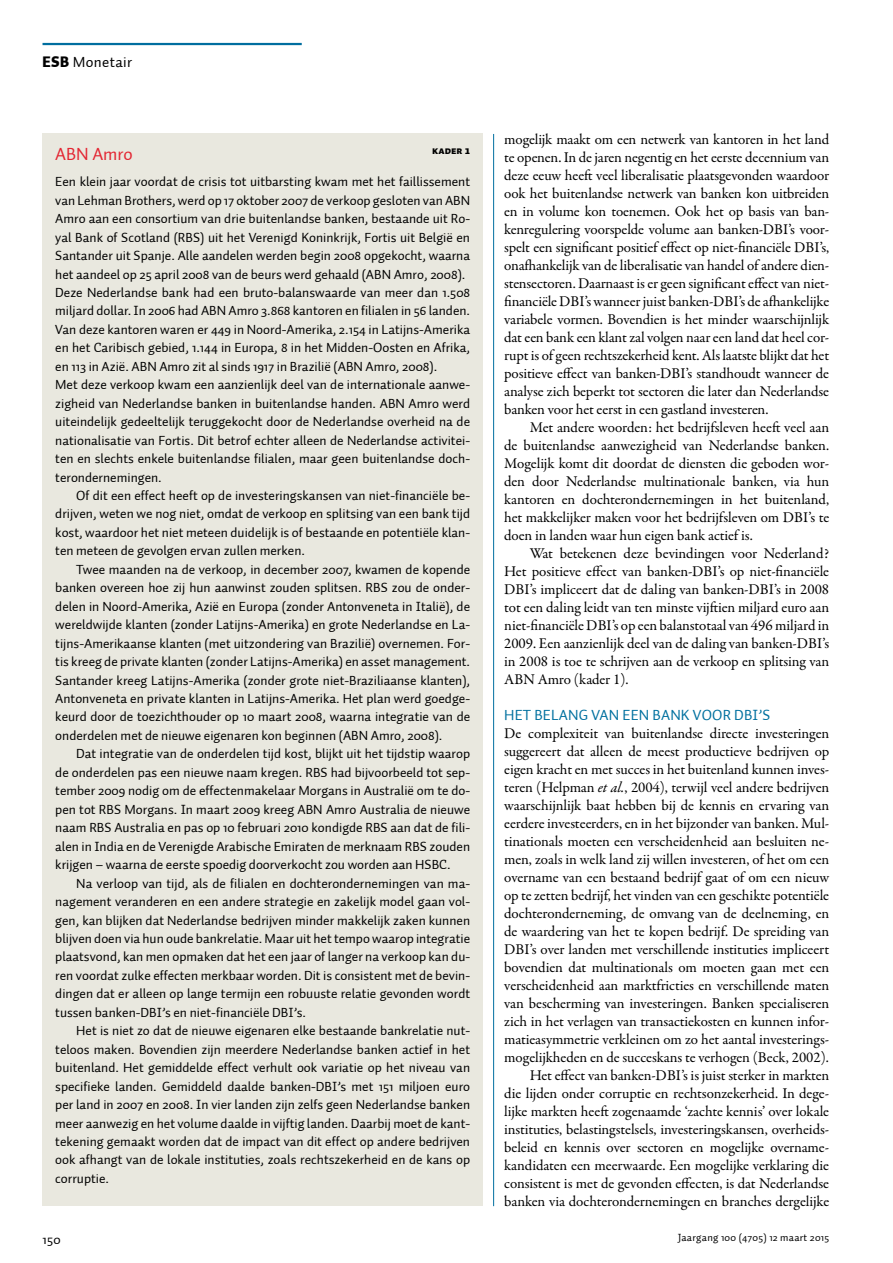
<style>
.page{position:relative;width:893px;height:1263px;background:#fff}
.page>*{position:absolute;margin:0;border:0;box-sizing:border-box;transform-origin:0 0}
.t1{font:18px "Auto 1";color:#e32532}
.t2{font:15px/18px "Garamond Premr Pro";letter-spacing:-.005em;color:#000;text-align:justify}
.t3{font:15px "Auto 1";letter-spacing:.01em;color:#00709f}
.t4{font:15px "Auto 1";color:#000}
.t5{font:13.5px/18.5px "Auto 1";color:#000;text-align:justify}
.t6{font:10.5px "Auto 1";letter-spacing:.025em;color:#000}
.t7{font:10.5px "Auto 1 Black Sm Cp";color:#000}
.s1{font-weight:900}
.s2{font-style:italic}
</style>
<div class="page">
<hr style="left:43px;top:43px;width:259px;height:2px;background:#006e9f">
<hr style="left:493px;top:134px;width:1px;height:1072px;background:#006e9f">
<div style="left:43px;top:134px;width:440px;height:1072px;background:#e9e8df"></div>
<p class="t4" style="left:43px;top:53px;width:91px"><span class="s1">ESB</span> Monetair</p>
<h1 class="t1" style="left:55px;top:142px;width:79px">ABN Amro</h1>
<p class="t7" style="left:432px;top:144px;width:39px">kader 1</p>
<p class="t5" style="left:55px;top:173px;width:416px;text-align:left">Een klein jaar voordat de crisis tot uitbarsting kwam met het faillissement van Lehman Brothers, werd op 17 oktober 2007 de verkoop gesloten van ABN Amro aan een consortium van drie buitenlandse banken, bestaande uit Ro&shy;yal Bank of Scotland (RBS) uit het Verenigd Koninkrijk, Fortis uit België en Santander uit Spanje. Alle aandelen werden begin 2008 opgekocht, waarna het aandeel op 25 april 2008 van de beurs werd gehaald (ABN Amro, 2008).<br>Deze Nederlandse bank had een bruto-balanswaarde van meer dan 1.508 miljard dollar. In 2006 had ABN Amro 3.868 kantoren en filialen in 56 landen.<br>Van deze kantoren waren er 449 in Noord-Amerika, 2.154 in Latijns-Amerika en het Caribisch gebied, 1.144 in Europa, 8 in het Midden-Oosten en Afrika, en 113 in Azië. ABN Amro zit al sinds 1917 in Brazilië (ABN Amro, 2008).<br>Met deze verkoop kwam een aanzienlijk deel van de internationale aanwe&shy;zigheid van Nederlandse banken in buitenlandse handen. ABN Amro werd uiteindelijk gedeeltelijk teruggekocht door de Nederlandse overheid na de nationalisatie van Fortis. Dit betrof echter alleen de Nederlandse activitei&shy;ten en slechts enkele buitenlandse filialen, maar geen buitenlandse doch&shy;terondernemingen.</p>
<p class="t5" style="left:55px;top:486px;width:416px;text-indent:21px">Of dit een effect heeft op de investeringskansen van niet-financiële be&shy;drijven, weten we nog niet, omdat de verkoop en splitsing van een bank tijd kost, waardoor het niet meteen duidelijk is of bestaande en potentiële klan&shy;ten meteen de gevolgen ervan zullen merken.</p>
<p class="t5" style="left:55px;top:560px;width:416px;text-indent:21px">Twee maanden na de verkoop, in december 2007, kwamen de kopende banken overeen hoe zij hun aanwinst zouden splitsen. RBS zou de onder&shy;delen in Noord-Amerika, Azië en Europa (zonder Antonveneta in Italië), de wereldwijde klanten (zonder Latijns-Amerika) en grote Nederlandse en La&shy;tijns-Amerikaanse klanten (met uitzondering van Brazilië) overnemen. For&shy;tis kreeg de private klanten (zonder Latijns-Amerika) en asset management.<br>Santander kreeg Latijns-Amerika (zonder grote niet-Braziliaanse klanten), Antonveneta en private klanten in Latijns-Amerika. Het plan werd goedge&shy;keurd door de toezichthouder op 10 maart 2008, waarna integratie van de onderdelen met de nieuwe eigenaren kon beginnen (ABN Amro, 2008).</p>
<p class="t5" style="left:55px;top:745px;width:416px;text-indent:21px">Dat integratie van de onderdelen tijd kost, blijkt uit het tijdstip waarop de onderdelen pas een nieuwe naam kregen. RBS had bijvoorbeeld tot sep&shy;tember 2009 nodig om de effectenmakelaar Morgans in Australië om te do&shy;pen tot RBS Morgans. In maart 2009 kreeg ABN Amro Australia de nieuwe naam RBS Australia en pas op 10 februari 2010 kondigde RBS aan dat de fili&shy;alen in India en de Verenigde Arabische Emiraten de merknaam RBS zouden krijgen – waarna de eerste spoedig doorverkocht zou worden aan HSBC.</p>
<p class="t5" style="left:55px;top:874px;width:416px;text-indent:21px">Na verloop van tijd, als de filialen en dochterondernemingen van ma&shy;nagement veranderen en een andere strategie en zakelijk model gaan vol&shy;gen, kan blijken dat N ederlandse bedrijven minder makkelijk zaken kunnen blijven doen via hun oude bankrelatie. Maar uit het tempo waarop integratie plaatsvond, kan men opmaken dat het een jaar of langer na verkoop kan du&shy;ren voordat zulke effecten merkbaar worden. Dit is consistent met de bevin&shy;dingen dat er alleen op lange termijn een robuuste relatie gevonden wordt tussen banken-DBI’s en niet-financiële DBI’s.</p>
<p class="t5" style="left:55px;top:1022px;width:416px;text-indent:21px">Het is niet zo dat de nieuwe eigenaren elke bestaande bankrelatie nut&shy;teloos maken. Bovendien zijn meerdere Nederlandse banken actief in het buitenland. Het gemiddelde effect verhult ook variatie op het niveau van specifieke landen. Gemiddeld daalde banken-DBI’s met 151 miljoen euro per land in 2007 en 2008. In vier landen zijn zelfs geen N ederlandse banken meer aanwezig en het volume daalde in vijftig landen. Daarbij moet de kant&shy;tekening gemaakt worden dat de impact van dit effect op andere bedrijven ook afhangt van de lokale instituties, zoals rechtszekerheid en de kans op corruptie.</p>
<p class="t2" style="left:504px;top:131px;width:327px">mogelijk maakt om een netwerk van kantoren in het land te openen. In de jaren negentig en het eerste decennium van deze eeuw heeft veel liberalisatie plaatsgevonden waardoor ook het buitenlandse netwerk van banken kon uitbreiden en in volume kon toenemen. Ook het op basis van ban&shy;kenregulering voorspelde volume aan banken-DBI’s voor&shy;spelt een significant positief effect op niet-financiële DBI’s, onafhankelijk van de liberalisatie van handel of andere dien&shy;stensectoren. Daarnaast is er geen significant effect van niet&shy;financiële DBI’s wanneer juist banken-DBI’s de afhankelijke variabele vormen. Bovendien is het minder waarschijnlijk dat een bank een klant zal volgen naar een land dat heel cor&shy;rupt is of geen rechtszekerheid kent. Als laatste blijkt dat het positieve effect van banken-DBI’s standhoudt wanneer de analyse zich beperkt tot sectoren die later dan Nederlandse banken voor het eerst in een gastland investeren.</p>
<p class="t2" style="left:504px;top:419px;width:327px;text-indent:26px">Met andere woorden: het bedrijfsleven heeft veel aan de buitenlandse aanwezigheid van Nederlandse banken.<br>Mogelijk komt dit doordat de diensten die geboden wor&shy;den door Nederlandse multinationale banken, via hun kantoren en dochterondernemingen in het buitenland, het makkelijker maken voor het bedrijfsleven om DBI’s te doen in landen waar hun eigen bank actief is.</p>
<p class="t2" style="left:504px;top:545px;width:326px;text-indent:26px">Wat betekenen deze bevindingen voor Nederland?<br>Het positieve effect van banken-DBI’s op niet-financiële DBI’s impliceert dat de daling van banken-DBI’s in 2008 tot een daling leidt van ten minste vijftien miljard euro aan niet-financiële DBI’s op een balanstotaal van 496 miljard in 2009. Een aanzienlijk deel van de daling van banken-DBI’s in 2008 is toe te schrijven aan de verkoop en splitsing van ABN Amro (kader 1).</p>
<p class="t3" style="left:504px;top:706px;width:268px">H et belang van een bank voor DBI’s</p>
<p class="t2" style="left:504px;top:725px;width:327px;text-align:right">De complexiteit van buitenlandse directe investeringen suggereert dat alleen de meest productieve bedrijven op eigen kracht en met succes in het buitenland kunnen inves&shy;teren (Helpman <span class="s2">et al.</span>, 2004), terwijl veel andere bedrijven waarschijnlijk baat hebben bij de kennis en ervaring van eerdere investeerders, en in het bijzonder van banken. Mul&shy;tinationals moeten een verscheidenheid aan besluiten ne&shy;men, zoals in welk land zij willen investeren, of het om een overname van een bestaand bedrijf gaat of om een nieuw op te zetten bedrijf, het vinden van een geschikte potentiële dochteronderneming, de omvang van de deelneming, en de waardering van het te kopen bedrijf. De spreiding van DBI’s over landen met verschillende instituties impliceert bovendien dat multinationals om moeten gaan met een verscheidenheid aan marktfricties en verschillende maten van bescherming van investeringen. Banken specialiseren zich in het verlagen van transactiekosten en kunnen infor&shy;matieasymmetrie verkleinen om zo het aantal investerings&shy;mogelijkheden en de succeskans te verhogen (Beck, 2002).<br>Het effect van banken-DBI’s is juist sterker in markten<br>die lijden onder corruptie en rechtsonzekerheid. In dege&shy;lijke markten heeft zogenaamde ‘zachte kennis’ over lokale instituties, belastingstelsels, investeringskansen, overheids&shy;beleid en kennis over sectoren en mogelijke overname&shy;kandidaten een meerwaarde. Een mogelijke verklaring die consistent is met de gevonden effecten, is dat Nederlandse banken via dochterondernemingen en branches dergelijke</p>
<p class="t5" style="left:43px;top:1230px;width:20px">150</p>
<p class="t6" style="left:678px;top:1231px;width:153px">Jaargang 100 (4705) 12 maart 2015</p>
</div>
